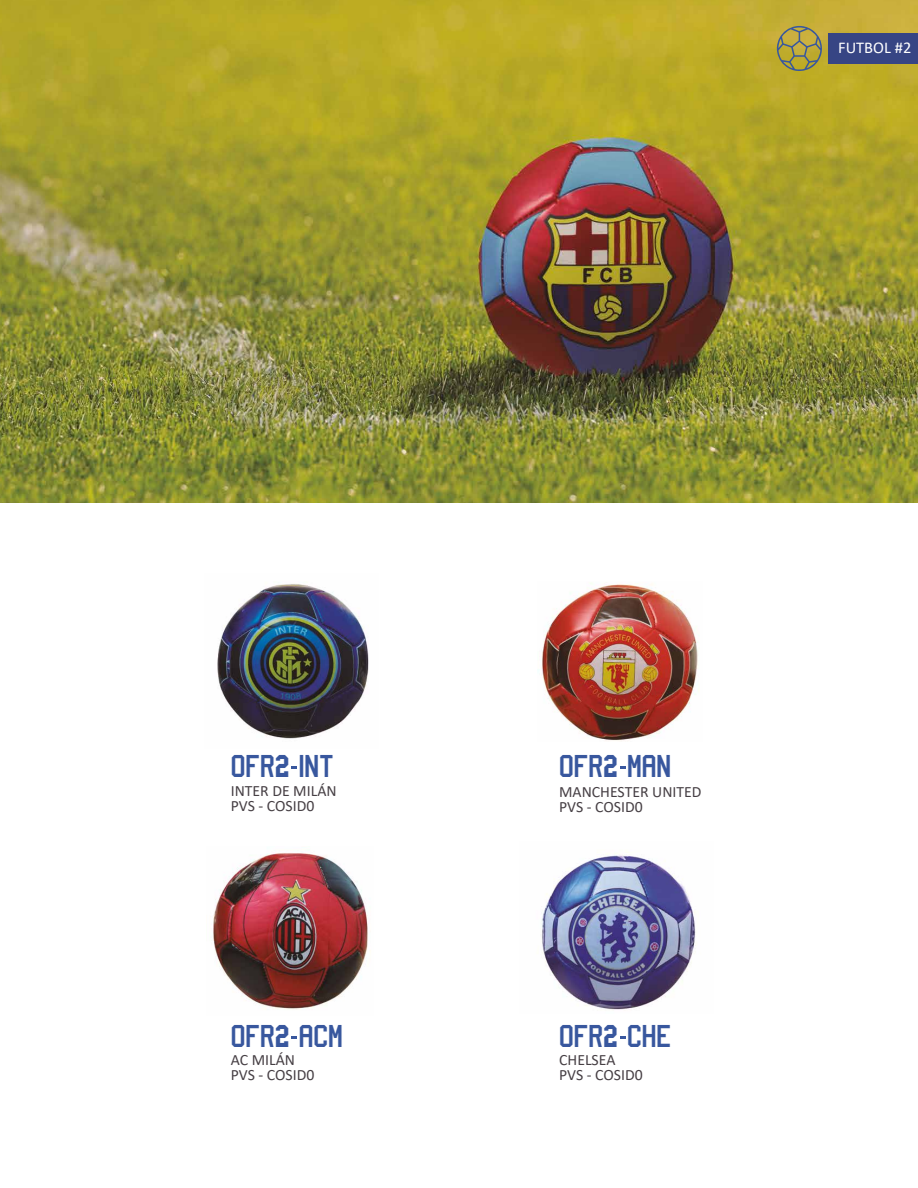
<style>
.page{position:relative;width:918px;height:1188px;background:#fff}
.page>*{position:absolute;margin:0;border:0;box-sizing:border-box;transform-origin:0 0}
.t1{font:33.45px "Sports Jersey";color:#38579e}
.t2{font:16.5px "Calibri";color:#fff}
.t3{font:15.75px/15px "Calibri";color:#463f44}
</style>
<div class="page">
<img style="left:0;top:0;width:918px;height:503px">
<img style="left:541px;top:852px;width:155px;height:158px">
<img style="left:213px;top:853px;width:158px;height:157px">
<img style="left:538px;top:583px;width:161px;height:158px">
<img style="left:217px;top:584px;width:152px;height:155px">
<svg style="left:291px;top:766px;width:6px;height:2px"></svg>
<svg style="left:291px;top:1036px;width:6px;height:2px"></svg>
<svg style="left:620px;top:1036px;width:6px;height:3px"></svg>
<svg style="left:620px;top:767px;width:6px;height:2px"></svg>
<div style="left:828px;top:33px;width:90px;height:31px;background:#374584"></div>
<svg style="left:777px;top:26px;width:45px;height:45px;background:#a4994b"></svg>
<p class="t2" style="left:838px;top:36px;width:75px">FUTBOL #2</p>
<h1 class="t1" style="left:231px;top:755px;width:105px">OFR2 INT</h1>
<h1 class="t1" style="left:559px;top:755px;width:114px">OFR2 MAN</h1>
<p class="t3" style="left:231px;top:783px;width:107px">INTER DE MILÁN<br>PVS - COSID0</p>
<p class="t3" style="left:559px;top:784px;width:144px">MANCHESTER UNITED<br>PVS - COSID0</p>
<h1 class="t1" style="left:231px;top:1025px;width:114px">OFR2 ACM</h1>
<h1 class="t1" style="left:559px;top:1025px;width:114px">OFR2 CHE</h1>
<p class="t3" style="left:231px;top:1052px;width:85px">AC MILÁN<br>PVS - COSID0</p>
<p class="t3" style="left:559px;top:1052px;width:85px">CHELSEA<br>PVS - COSID0</p>
</div>
